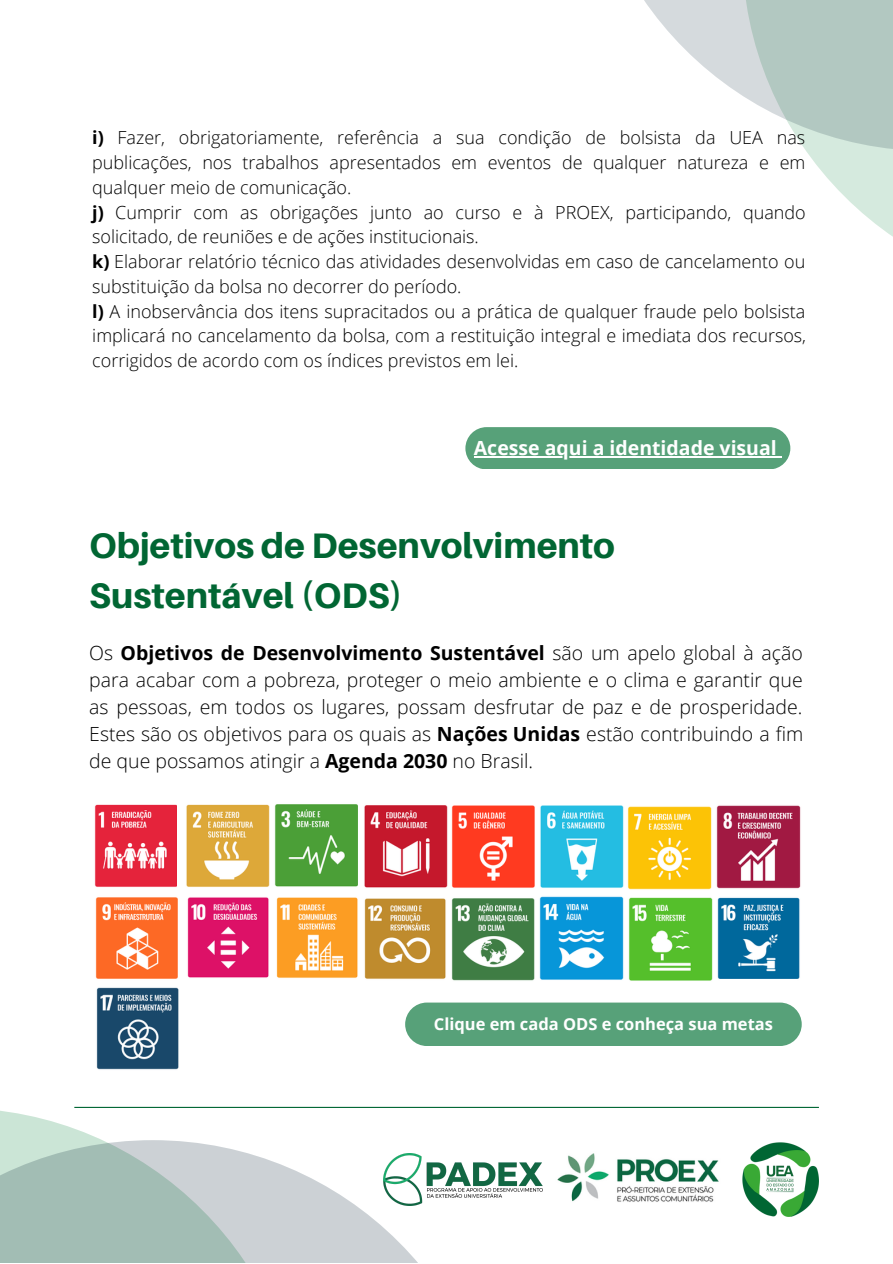
<style>
.page{position:relative;width:893px;height:1264px;background:#fff}
.page>*{position:absolute;margin:0;border:0;box-sizing:border-box;transform-origin:0 0}
.t1{font:800 35.4px/49.3px "Aileron";color:#016633}
.t2{font:300 19.5px/27px "Open Sans";color:#000;text-align:justify}
.t3{font:700 19.5px "Open Sans";color:#fff}
.t4{font:300 18px/24.8px "Open Sans";color:#000;text-align:justify}
.t5{font:700 16.5px "Open Sans";color:#fff}
.s1{font-weight:700}
</style>
<div class="page">
<img style="left:557px;top:1153px;width:162px;height:49px">
<img style="left:742px;top:1142px;width:76px;height:74px">
<hr style="left:74px;top:1106px;width:744px;height:1px;background:#016633">
<svg style="left:0;top:1107px;width:304px;height:33px"></svg>
<svg style="left:0;top:1140px;width:417px;height:122px"></svg>
<svg style="left:806px;top:151px;width:86px;height:85px;fill:#d5eade"></svg>
<svg style="left:644px;top:0;width:248px;height:151px"></svg>
<img style="left:383px;top:1153px;width:160px;height:52px">
<div style="left:465px;top:427px;width:325px;height:42px;background:#57a179;border-radius:21px"></div>
<hr style="left:474px;top:456px;width:302px;height:1px;background:#fff">
<img style="left:94px;top:804px;width:83px;height:83px">
<img style="left:186px;top:804px;width:84px;height:83px">
<img style="left:274px;top:804px;width:84px;height:83px">
<img style="left:364px;top:805px;width:84px;height:83px">
<img style="left:451px;top:805px;width:350px;height:85px">
<img style="left:95px;top:897px;width:83px;height:82px">
<img style="left:187px;top:897px;width:348px;height:84px">
<img style="left:539px;top:896px;width:85px;height:84px">
<img style="left:628px;top:897px;width:85px;height:84px">
<img style="left:717px;top:897px;width:83px;height:82px">
<img style="left:96px;top:987px;width:83px;height:83px">
<div style="left:405px;top:1002px;width:396px;height:43px;background:#57a179;border-radius:22px"></div>
<p class="t4" style="left:92px;top:125px;width:714px"><span class="s1">i)</span> Fazer, obrigatoriamente, referência a sua condição de bolsista da UEA nas publicações, nos trabalhos apresentados em eventos de qualquer natureza e em qualquer meio de comunicação.</p>
<p class="t4" style="left:92px;top:199px;width:715px"><span class="s1">j)</span> Cumprir com as obrigações junto ao curso e à PROEX, participando, quando solicitado, de reuniões e de ações institucionais.</p>
<p class="t4" style="left:92px;top:249px;width:714px"><span class="s1">k)</span> Elaborar relatório técnico das atividades desenvolvidas em caso de cancelamento ou substituição da bolsa no decorrer do período.</p>
<p class="t4" style="left:92px;top:298px;width:715px"><span class="s1">l)</span> A inobservância dos itens supracitados ou a prática de qualquer fraude pelo bolsista implicará no cancelamento da bolsa, com a restituição integral e imediata dos recursos, corrigidos de acordo com os índices previstos em lei.</p>
<p class="t3" style="left:474px;top:434px;width:304px">Acesse aqui a identidade visual</p>
<p class="t1" style="left:89px;top:520px;width:527px">Objetivos de Desenvolvimento<br>Sustentável (ODS)</p>
<p class="t2" style="left:89px;top:639px;width:715px">Os <span class="s1">Objetivos de Desenvolvimento Sustentável</span> são um apelo global à ação para acabar com a pobreza, proteger o meio ambiente e o clima e garantir que as pessoas, em todos os lugares, possam desfrutar de paz e de prosperidade.<br>Estes são os objetivos para os quais as <span class="s1">Nações Unidas</span> estão contribuindo a fim de que possamos atingir a <span class="s1">Agenda 2030</span> no Brasil.</p>
<p class="t5" style="left:434px;top:1011px;width:340px">Clique em cada ODS e conheça sua metas</p>
</div>
